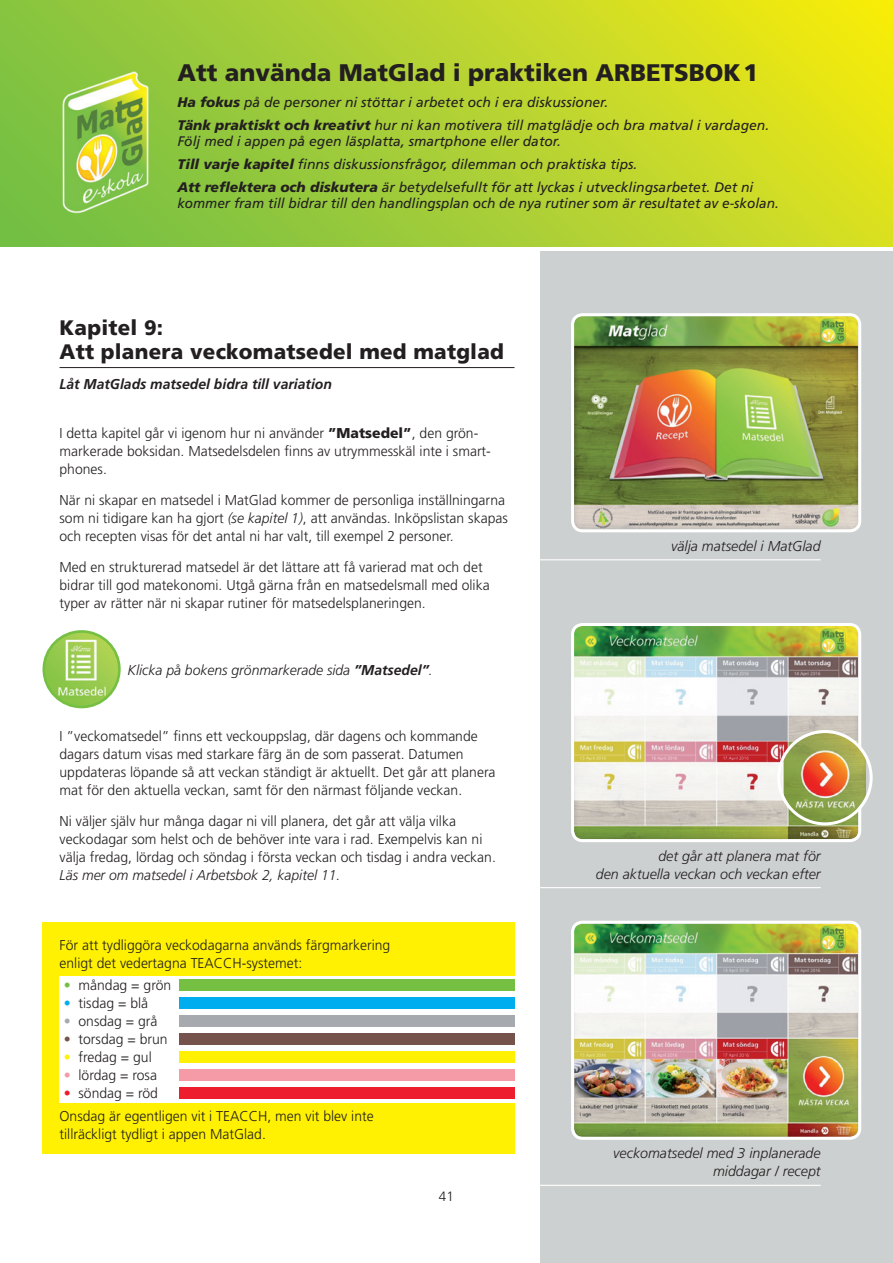
<style>
.page{position:relative;width:893px;height:1263px;background:#fff}
.page>*{position:absolute;margin:0;border:0;box-sizing:border-box;transform-origin:0 0}
.t1{font:900 24px "Frutiger LT Std";color:#231f20}
.t2{font:900 21px/24px "Frutiger LT Std";letter-spacing:.01em;color:#231f20}
.t3{font:300 14.25px/18px "Frutiger LT Std";color:#231f20}
.t4{font:italic 300 14.25px/18px "Frutiger LT Std";color:#231f20;text-align:right}
.t5{font:italic 700 14.25px "Frutiger LT Std";color:#231f20}
.t6{font:italic 13.8px/23px "Frutiger LT Std";color:#231f20}
.t7{font:300 13.5px "Frutiger LT Std";color:#231f20}
.s1{font-weight:900}
.s2{font-style:italic}
.s3{font-weight:700}
.s4{color:#75c043}
.s5{color:#00aeef}
.s6{color:#a6aaae}
.s7{color:#75524c}
.s8{color:#fff101}
.s9{color:#f59aa7}
.s10{color:#ee1d2e}
</style>
<div class="page">
<div style="left:540px;top:252px;width:353px;height:1011px;background:#cdd0d0"></div>
<svg style="left:0;top:0;width:893px;height:247px;background:#b5d32f"></svg>
<img style="left:31px;top:69px;width:149px;height:148px">
<div style="left:43px;top:922px;width:471px;height:231px;background:#fff101"></div>
<div style="left:60px;top:976px;width:463px;height:126px;background:#fff"></div>
<div style="left:179px;top:980px;width:335px;height:11px;background:#75c043"></div>
<div style="left:179px;top:998px;width:335px;height:11px;background:#00aeef"></div>
<div style="left:179px;top:1016px;width:335px;height:11px;background:#a6aaae"></div>
<div style="left:179px;top:1033px;width:335px;height:11px;background:#75524c"></div>
<div style="left:179px;top:1051px;width:335px;height:11px;background:#fff101"></div>
<div style="left:179px;top:1069px;width:335px;height:11px;background:#f59aa7"></div>
<div style="left:179px;top:1087px;width:335px;height:11px;background:#ee1d2e"></div>
<hr style="left:60px;top:367px;width:454px;height:1px;background:#231f20">
<img style="left:575px;top:925px;width:282px;height:211px">
<div style="left:571px;top:921px;width:290px;height:219px;border:3px solid #fff;border-radius:10px"></div>
<hr style="left:540px;top:1185px;width:281px;height:1px;background:#fff">
<img style="left:575px;top:317px;width:282px;height:211px">
<div style="left:571px;top:313px;width:290px;height:219px;border:3px solid #fff;border-radius:10px"></div>
<hr style="left:540px;top:559px;width:281px;height:1px;background:#fff">
<img style="left:44px;top:631px;width:75px;height:76px;border-radius:38px">
<div style="left:43px;top:630px;width:78px;height:78px;border:3px solid #75c043;border-radius:50%"></div>
<img style="left:575px;top:627px;width:282px;height:211px">
<div style="left:571px;top:623px;width:290px;height:219px;border:3px solid #fff;border-radius:10px"></div>
<hr style="left:540px;top:887px;width:281px;height:1px;background:#fff">
<img style="left:780px;top:733px;width:86px;height:89px">
<div style="left:777px;top:730px;width:96px;height:95px;border:3px solid #fff;border-radius:50%"></div>
<h1 class="t1" style="left:177px;top:58px;width:582px">Att använda MatGlad i praktiken ARBETSBOK 1</h1>
<p class="t6" style="left:177px;top:91px;width:593px"><span class="s1">Ha fokus</span> på de personer ni stöttar i arbetet och i era diskussioner.<br><span class="s1">Tänk praktiskt och kreativt</span> hur ni kan motivera till matglädje och bra matval i vardagen.</p>
<p class="t6" style="left:177px;top:130px;width:578px">Följ med i appen på egen läsplatta, smartphone eller dator.<br><span class="s1">Till varje kapitel</span> finns diskussionsfrågor, dilemman och praktiska tips.<br><span class="s1">Att reflektera och diskutera</span> är betydelsefullt för att lyckas i utvecklingsarbetet. Det ni</p>
<p class="t6" style="left:177px;top:192px;width:603px">kommer fram till bidrar till den handlingsplan och de nya rutiner som är resultatet av e-skolan.</p>
<h2 class="t2" style="left:60px;top:315px;width:446px">Kapitel 9:<br>Att planera veckomatsedel med matglad</h2>
<p class="t5" style="left:60px;top:376px;width:274px">Låt MatGlads matsedel bidra till variation</p>
<p class="t3" style="left:60px;top:424px;width:433px">I detta kapitel går vi igenom hur ni använder <span class="s1">”Matsedel”</span>, den grön&shy;markerade boksidan. Matsedelsdelen finns av utrymmesskäl inte i smart&shy;phones.</p>
<p class="t3" style="left:60px;top:491px;width:450px">När ni skapar en matsedel i MatGlad kommer de personliga inställningarna som ni tidigare kan ha gjort <span class="s2">(se kapitel 1)</span>, att användas. Inköpslistan skapas och recepten visas för det antal ni har valt, till exempel 2 personer.</p>
<p class="t3" style="left:60px;top:558px;width:432px">Med en strukturerad matsedel är det lättare att få varierad mat och det bidrar till god matekonomi. Utgå gärna från en matsedelsmall med olika typer av rätter när ni skapar rutiner för matsedelsplaneringen.</p>
<p class="t4" style="left:128px;top:661px;width:306px">Klicka på bokens grönmarkerade sida <span class="s3">”Matsedel”</span>.</p>
<p class="t3" style="left:60px;top:727px;width:438px">I ”veckomatsedel” finns ett veckouppslag, där dagens och kommande dagars datum visas med starkare färg än de som passerat. Datumen uppdateras löpande så att veckan ständigt är aktuellt. Det går att planera mat för den aktuella veckan, samt för den närmast följande veckan.</p>
<p class="t3" style="left:60px;top:812px;width:438px">Ni väljer själv hur många dagar ni vill planera, det går att välja vilka veckodagar som helst och de behöver inte vara i rad. Exempelvis kan ni välja fredag, lördag och söndag i första veckan och tisdag i andra veckan.</p>
<p class="t4" style="left:60px;top:866px;width:282px">Läs mer om matsedel i Arbetsbok 2, kapitel 11.</p>
<p class="t3" style="left:60px;top:936px;width:332px">För att tydliggöra veckodagarna används färgmarkering enligt det vedertagna TEACCH-systemet:</p>
<p class="t3" style="left:64px;top:977px;width:109px"><span class="s4">•</span> måndag = grön</p>
<p class="t3" style="left:64px;top:995px;width:86px"><span class="s5">•</span> tisdag = blå</p>
<p class="t3" style="left:64px;top:1012px;width:95px"><span class="s6">•</span> onsdag = grå</p>
<p class="t3" style="left:64px;top:1030px;width:105px"><span class="s7">•</span> torsdag = brun</p>
<p class="t3" style="left:64px;top:1048px;width:90px"><span class="s8">•</span> fredag = gul</p>
<p class="t3" style="left:64px;top:1066px;width:95px"><span class="s9">•</span> lördag = rosa</p>
<p class="t3" style="left:60px;top:1082px;width:316px;line-height:22.2px"><span class="s10">•</span> söndag = röd<br>Onsdag är egentligen vit i TEACCH, men vit blev inte</p>
<p class="t3" style="left:60px;top:1125px;width:208px">tillräckligt tydligt i appen MatGlad.</p>
<p class="t7" style="left:439px;top:1188px;width:17px">41</p>
<p class="t4" style="left:671px;top:537px;width:151px">välja matsedel i MatGlad</p>
<p class="t4" style="left:596px;top:847px;width:226px">det går att planera mat för<br>den aktuella veckan och veckan efter</p>
<p class="t4" style="left:613px;top:1144px;width:209px">veckomatsedel med 3 inplanerade middagar / recept</p>
</div>
